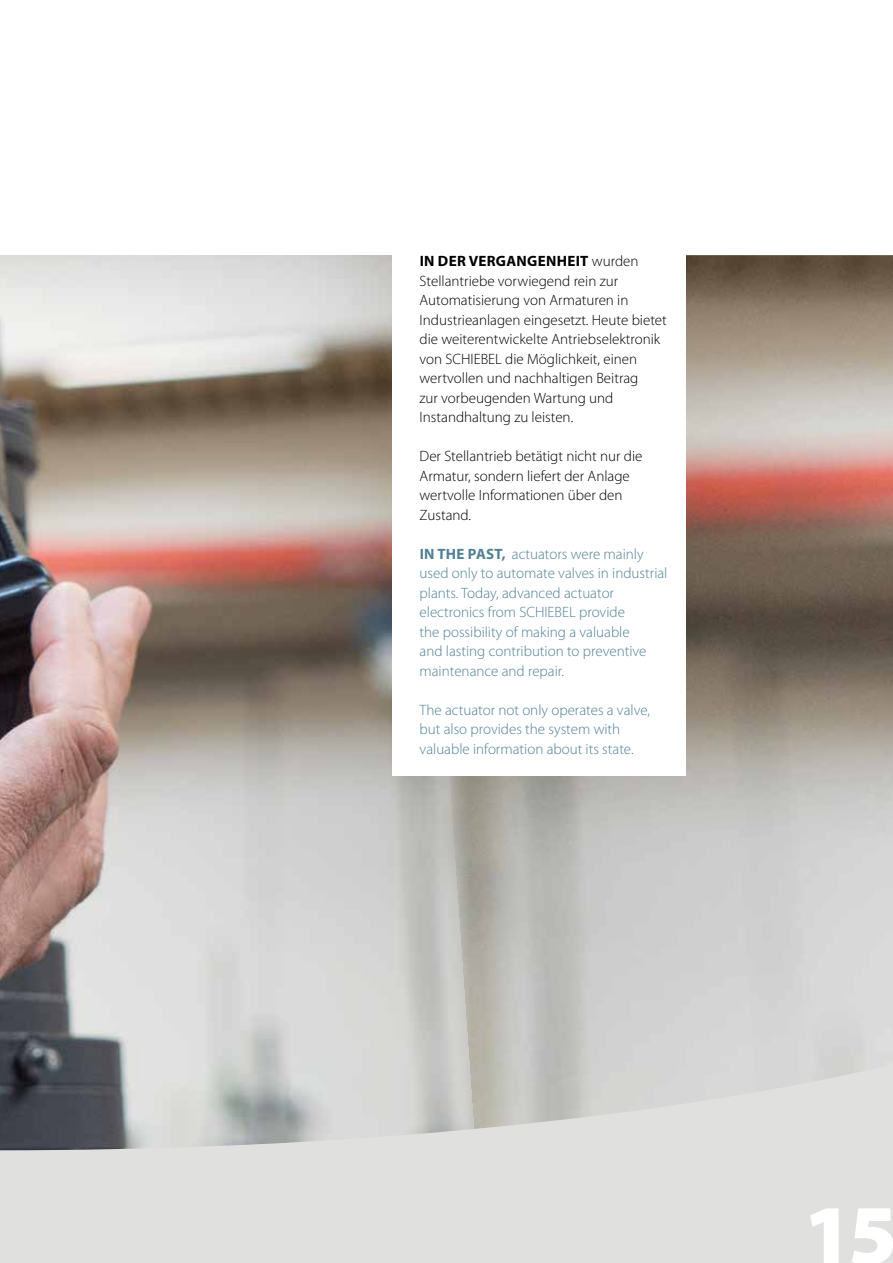
<style>
.page{position:relative;width:893px;height:1263px;background:#fff}
.page>*{position:absolute;margin:0;border:0;box-sizing:border-box;transform-origin:0 0}
.t1{font:900 85.5px "Myriad Pro";color:#fff}
.t2{font:300 15px/19.5px "Myriad Pro";color:#000}
.t3{font:300 15px/19.5px "Myriad Pro";color:#518196}
.s1{font-weight:700}
</style>
<div class="page">
<img style="left:0;top:255px;width:420px;height:806px">
<img style="left:420px;top:255px;width:472px;height:806px">
<svg style="left:0;top:1061px;width:892px;height:202px;background:#d1d1d1"></svg>
<div style="left:393px;top:196px;width:293px;height:580px;background:#fff"></div>
<p class="t2" style="left:420px;top:252px;width:249px"><span class="s1">IN DER VERGANGENHEIT</span> wurden Stellantriebe vorwiegend rein zur Automatisierung von Armaturen in Industrieanlagen eingesetzt. Heute bietet die weiterentwickelte Antriebselektronik von SCHIEBEL die Möglichkeit, einen wertvollen und nachhaltigen Beitrag<br>zur vorbeugenden Wartung und Instandhaltung zu leisten.</p>
<p class="t2" style="left:420px;top:447px;width:224px">Der Stellantrieb betätigt nicht nur die<br>Armatur, sondern liefert der Anlage wertvolle Informationen über den<br>Zustand.</p>
<p class="t3" style="left:420px;top:544px;width:249px"><span class="s1">IN THE PAST,</span> actuators were mainly used only to automate valves in industrial plants. Today, advanced actuator electronics from SCHIEBEL provide<br>the possibility of making a valuable<br>and lasting contribution to preventive maintenance and repair.</p>
<p class="t3" style="left:420px;top:700px;width:232px">The actuator not only operates a valve, but also provides the system with valuable information about its state.</p>
<h1 class="t1" style="left:803px;top:1186px;width:95px">15</h1>
</div>
